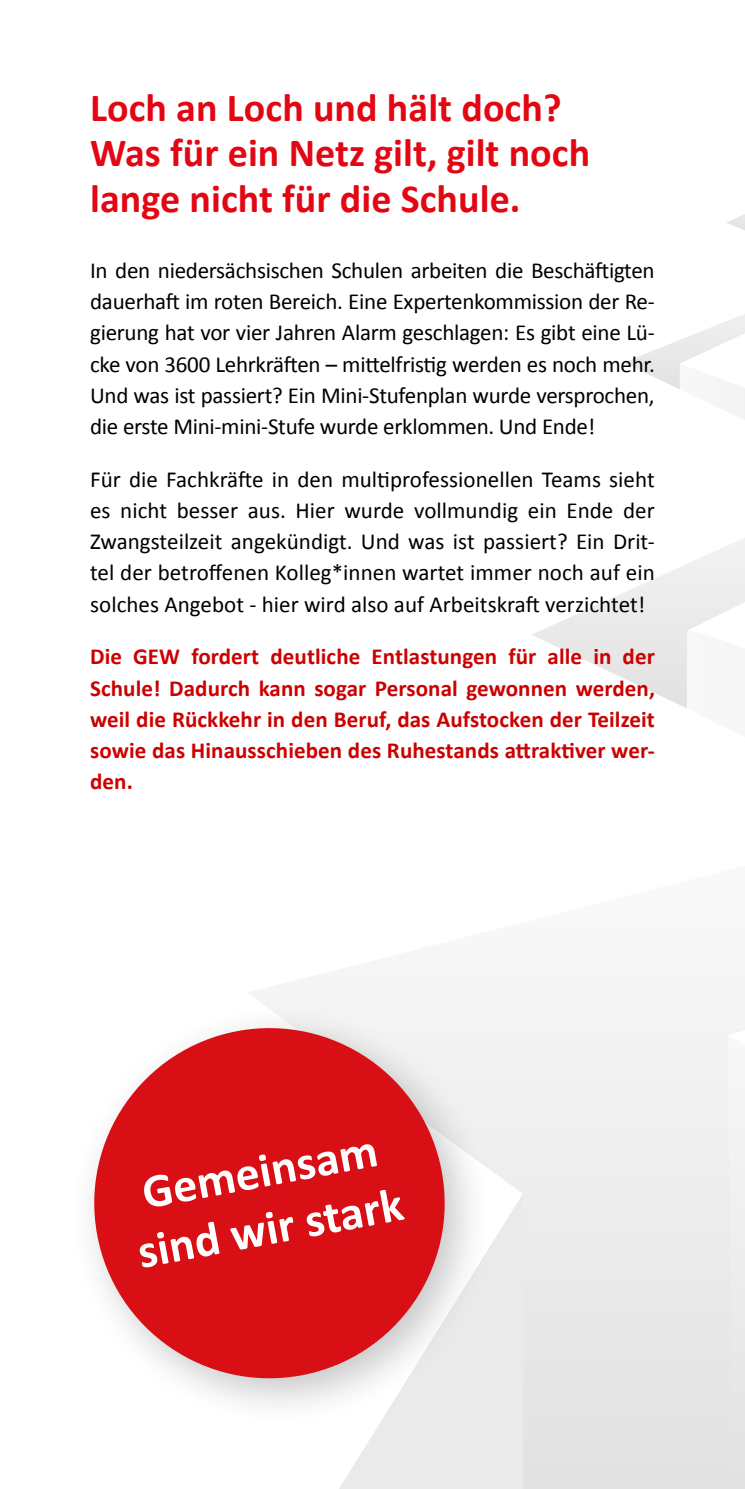
<style>
.page{position:relative;width:745px;height:1489px;background:#fff}
.page>*{position:absolute;margin:0;border:0;box-sizing:border-box;transform-origin:0 0}
.t1{font:700 48px/57.5px "Calibri";color:#fff;text-align:center}
.t2{font:700 40px/45px "Calibri";color:#e30613}
.t3{font:23px/31.2px "Calibri";letter-spacing:-.01em;color:#000;text-align:justify}
.t4{font:700 23px/31.2px "Calibri";letter-spacing:.005em;color:#c00;text-align:justify}
</style>
<div class="page">
<svg style="left:257px;top:999px;width:487px;height:489px"></svg>
<svg style="left:532px;top:539px;width:212px;height:169px"></svg>
<svg style="left:624px;top:314px;width:120px;height:225px"></svg>
<svg style="left:726px;top:215px;width:18px;height:15px"></svg>
<div style="left:69px;top:1002px;width:425px;height:425px;background:#000;opacity:.23"></div>
<svg style="left:94px;top:1023px;width:365px;height:369px;fill:#d90f16"></svg>
<h2 class="t2" style="left:90px;top:84px;width:501px">Loch an Loch und hält doch?<br>Was für ein Netz gilt, gilt noch lange nicht für die Schule.</h2>
<p class="t3" style="left:90px;top:254px;width:566px">In den niedersächsischen Schulen arbeiten die Beschäftigten dauerhaft im roten Bereich. Eine Expertenkommission der Re&shy;gierung hat vor vier Jahren Alarm geschlagen: Es gibt eine Lü&shy;cke von 3600 Lehrkräften – mittelfristig werden es noch mehr.<br>Und was ist passiert? Ein Mini-Stufenplan wurde versprochen, die erste Mini-mini-Stufe wurde erklommen. Und Ende!</p>
<p class="t3" style="left:90px;top:463px;width:566px">Für die Fachkräfte in den multiprofessionellen Teams sieht es nicht besser aus. Hier wurde vollmundig ein Ende der Zwangsteilzeit angekündigt. Und was ist passiert? Ein Drit&shy;tel der betroffenen Kolleg*innen wartet immer noch auf ein solches Angebot - hier wird also auf Arbeitskraft verzichtet!</p>
<p class="t4" style="left:90px;top:640px;width:566px">Die GEW fordert deutliche Entlastungen für alle in der Schule! Dadurch kann sogar Personal gewonnen werden, weil die Rückkehr in den Beruf, das Aufstocken der Teilzeit sowie das Hinausschieben des Ruhestands attraktiver wer&shy;den.</p>
<h1 class="t1" style="left:123px;top:1164px;width:270px;rotate:-10deg">Gemeinsam sind wir stark</h1>
</div>
